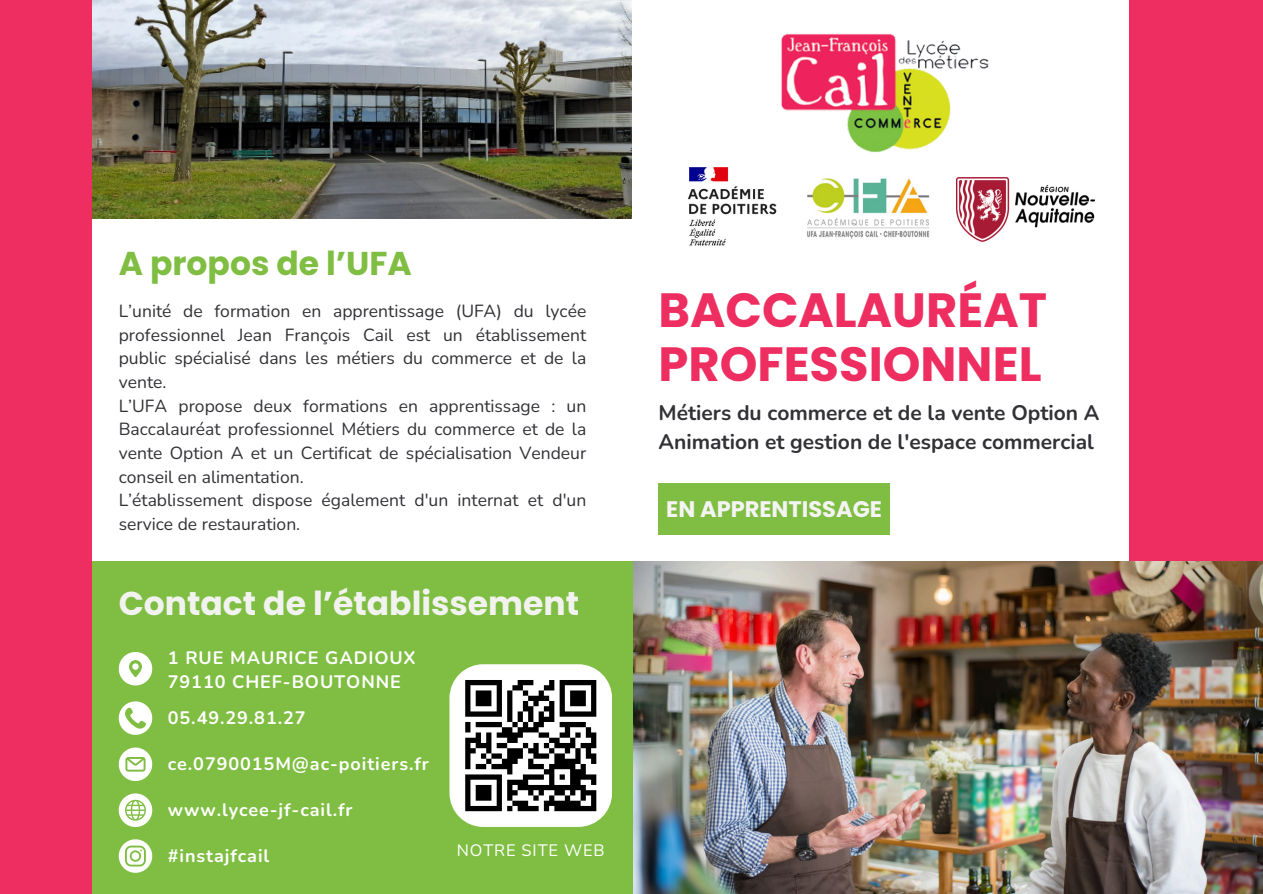
<style>
.page{position:relative;width:1263px;height:894px;background:#fff}
.page>*{position:absolute;margin:0;border:0;box-sizing:border-box;transform-origin:0 0}
.t1{font:700 48px/54px "Poppins";color:#ee2e60}
.t2{font:700 33px "Poppins";color:#f2f3f0}
.t3{font:700 33px "Poppins";color:#7fbe42}
.t4{font:700 22.5px "Poppins";color:#f4f4f4}
.t5{font:700 21px/29.2px "Nunito";color:#323136}
.t6{font:700 18px/24.8px "Nunito";letter-spacing:.05em;color:#fff}
.t7{font:17.55px/23.7px "Nunito";color:#323136;text-align:justify}
.t8{font:16.5px "Nunito";letter-spacing:.05em;color:#fff}
</style>
<div class="page">
<div style="left:1129px;top:0;width:134px;height:714px;background:#ee2e60"></div>
<div style="left:6px;top:561px;width:626px;height:332px;background:#7fbe42"></div>
<img style="left:633px;top:561px;width:630px;height:332px">
<img style="left:92px;top:0;width:539px;height:218px">
<div style="left:0;top:0;width:92px;height:893px;background:#ee2e60"></div>
<div style="left:658px;top:483px;width:232px;height:51px;background:#7fbe42"></div>
<div style="left:449px;top:664px;width:163px;height:162px;background:#fff;border-radius:34px"></div>
<svg style="left:465px;top:680px;width:132px;height:132px"></svg>
<svg style="left:119px;top:652px;width:33px;height:33px"></svg>
<svg style="left:119px;top:701px;width:33px;height:33px"></svg>
<svg style="left:119px;top:747px;width:33px;height:33px"></svg>
<svg style="left:119px;top:793px;width:33px;height:33px"></svg>
<svg style="left:119px;top:839px;width:33px;height:33px"></svg>
<img style="left:688px;top:167px;width:89px;height:79px">
<img style="left:957px;top:177px;width:137px;height:64px">
<img style="left:807px;top:178px;width:123px;height:61px">
<img style="left:760px;top:33px;width:229px;height:141px">
<h2 class="t3" style="left:119px;top:240px;width:295px">A propos de l’UFA</h2>
<p class="t7" style="left:119px;top:299px;width:469px">L’unité de formation en apprentissage (UFA) du lycée professionnel Jean François Cail est un établissement public spécialisé dans les métiers du commerce et de la vente.</p>
<p class="t7" style="left:119px;top:394px;width:469px">L’UFA propose deux formations en apprentissage : un Baccalauréat professionnel Métiers du commerce et de la vente Option A et un Certificat de spécialisation Vendeur conseil en alimentation.</p>
<p class="t7" style="left:119px;top:488px;width:469px">L’établissement dispose également d'un internat et d'un service de restauration.</p>
<p class="t2" style="left:119px;top:579px;width:462px">Contact de l’établissement</p>
<h5 class="t6" style="left:168px;top:645px;width:249px">1 RUE MAURICE GADIOUX<br>79110 CHEF-BOUTONNE</h5>
<p class="t6" style="left:168px;top:705px;width:139px">05.49.29.81.27</p>
<p class="t6" style="left:168px;top:751px;width:263px">ce.0790015M@ac-poitiers.fr</p>
<p class="t6" style="left:168px;top:797px;width:186px">www.lycee-jf-cail.fr</p>
<h5 class="t6" style="left:168px;top:843px;width:103px">#instajfcail</h5>
<p class="t8" style="left:457px;top:838px;width:149px">NOTRE SITE WEB</p>
<p class="t1" style="left:658px;top:283px;width:390px">BACCALAURÉAT<br>PROFESSIONNEL</p>
<p class="t5" style="left:658px;top:398px;width:442px">Métiers du commerce et de la vente Option A<br>Animation et gestion de l'espace commercial</p>
<p class="t4" style="left:666px;top:493px;width:217px">EN APPRENTISSAGE</p>
</div>
